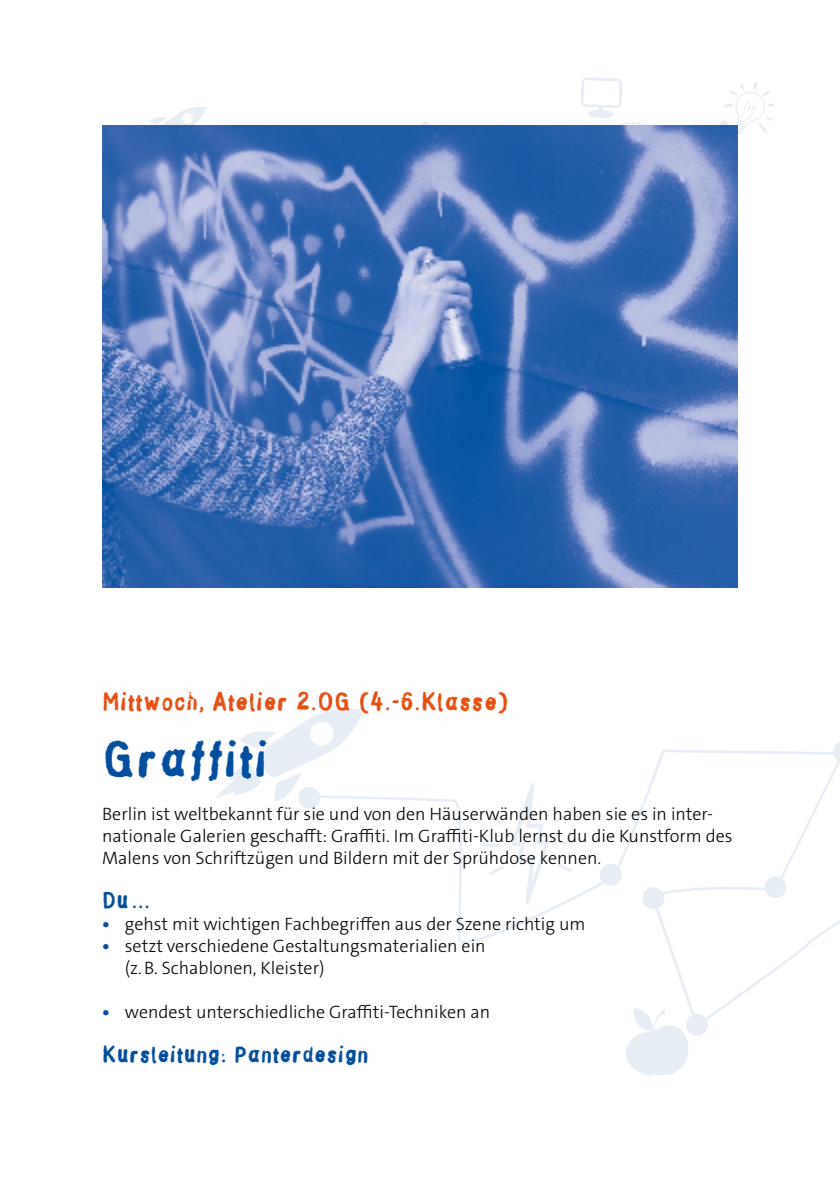
<style>
.page{position:relative;width:840px;height:1191px;background:#fff}
.page>*{position:absolute;margin:0;border:0;box-sizing:border-box;transform-origin:0 0}
.t1{font:48px "Stamp Gothic";color:#004f9f}
.t2{font:24px "Stamp Gothic";color:#e94e0f}
.t3{font:22px "Stamp Gothic";color:#004f9f}
.t4{font:300 18px/22px "The Sans C4 s";color:#000}
.s1{font-weight:700;color:#004f9f}
</style>
<div class="page">
<svg style="left:708px;top:947px;width:98px;height:72px"></svg>
<svg style="left:364px;top:750px;width:475px;height:197px"></svg>
<svg style="left:831px;top:742px;width:8px;height:22px"></svg>
<svg style="left:216px;top:709px;width:148px;height:100px"></svg>
<svg style="left:762px;top:875px;width:25px;height:24px"></svg>
<svg style="left:510px;top:782px;width:65px;height:122px"></svg>
<svg style="left:484px;top:843px;width:16px;height:4px"></svg>
<svg style="left:487px;top:816px;width:16px;height:9px"></svg>
<svg style="left:488px;top:866px;width:15px;height:9px"></svg>
<svg style="left:598px;top:862px;width:110px;height:214px"></svg>
<svg style="left:521px;top:122px;width:197px;height:4px"></svg>
<svg style="left:581px;top:77px;width:41px;height:41px"></svg>
<svg style="left:718px;top:82px;width:56px;height:52px"></svg>
<svg style="left:139px;top:107px;width:382px;height:19px"></svg>
<img style="left:102px;top:126px;width:635px;height:462px">
<h2 class="t2" style="left:102px;top:686px;width:407px">Mittwoch, Atelier 2.OG (4.-6.Klasse)</h2>
<h1 class="t1" style="left:102px;top:728px;width:168px">Graffiti</h1>
<p class="t4" style="left:102px;top:803px;width:631px">Berlin ist weltbekannt für sie und von den Häuserwänden haben sie es in inter&shy;nationale Galerien geschafft: Graffiti. Im Graffiti-Klub lernst du die Kunstform des<br>Malens von Schriftzügen und Bildern mit der Sprühdose kennen.</p>
<p class="t3" style="left:102px;top:886px;width:50px">Du…</p>
<p class="t4" style="left:102px;top:913px;width:484px"><span class="s1">•</span> gehst mit wichtigen Fachbegriffen aus der Szene richtig um</p>
<p class="t4" style="left:125px;top:935px;width:362px;text-indent:-23px"><span class="s1">•</span> setzt verschiedene Gestaltungsmaterialien ein (z.B. Schablonen, Kleister)</p>
<p class="t4" style="left:102px;top:1001px;width:389px"><span class="s1">•</span> wendest unterschiedliche Graffiti-Techniken an</p>
<p class="t3" style="left:102px;top:1040px;width:268px">Kursleitung: Panterdesign</p>
</div>
